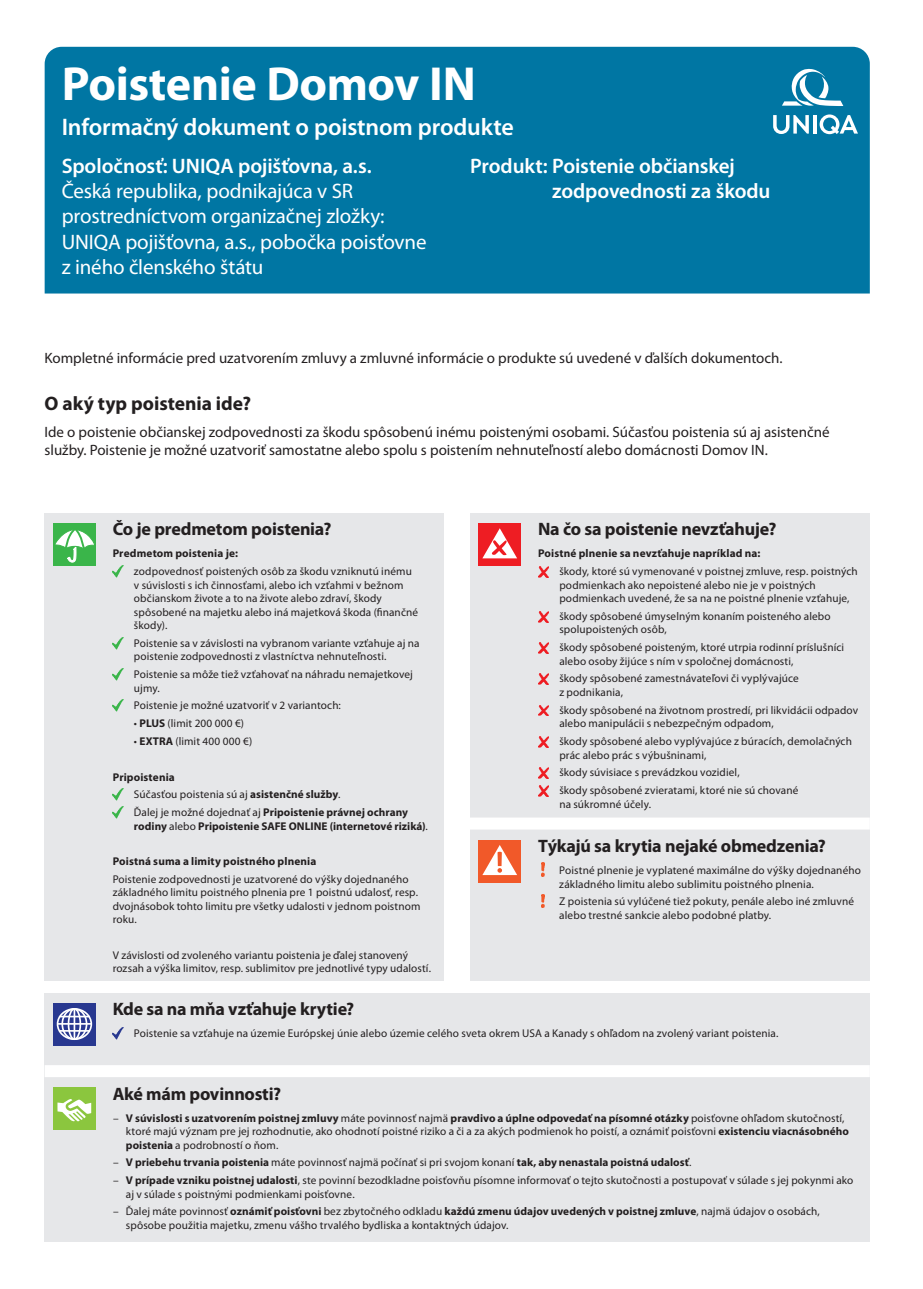
<style>
.page{position:relative;width:923px;height:1289px;background:#fff}
.page>*{position:absolute;margin:0;border:0;box-sizing:border-box;transform-origin:0 0}
.t1{font:700 48px "Myriad Pro";letter-spacing:-.01em;color:#fff}
.t2{font:600 24px "Myriad Pro";letter-spacing:-.005em;color:#fff}
.t3{font:21px/25.2px "Myriad Pro";letter-spacing:-.01em;color:#fff}
.t4{font:600 21px/25.2px "Myriad Pro";letter-spacing:-.005em;color:#fff}
.t5{font:700 19.5px "Myriad Pro";color:#231f20}
.t6{font:700 18px "Myriad Pro";letter-spacing:-.01em;color:#231f20}
.t7{font:15px/18px "Myriad Pro";color:#231f20}
.t8{font:11.25px/13.5px "Myriad Pro";letter-spacing:.01em;color:#231f20}
.t9{font:700 11.25px/17.7px "Myriad Pro";letter-spacing:.01em;color:#231f20}
.s1{font-weight:700}
.s2{font-weight:400}
</style>
<div class="page">
<div style="left:45px;top:47px;width:825px;height:246px;background:#0076a3"></div>
<div style="left:45px;top:513px;width:825px;height:468px;background:#e6e7e9"></div>
<svg style="left:113px;top:565px;width:10px;height:12px"></svg>
<svg style="left:113px;top:637px;width:10px;height:12px"></svg>
<svg style="left:113px;top:668px;width:10px;height:12px"></svg>
<svg style="left:113px;top:699px;width:10px;height:12px"></svg>
<svg style="left:113px;top:788px;width:10px;height:12px"></svg>
<svg style="left:113px;top:806px;width:10px;height:12px"></svg>
<div style="left:470px;top:817px;width:400px;height:12px;background:#fff"></div>
<svg style="left:538px;top:566px;width:11px;height:11px"></svg>
<svg style="left:538px;top:611px;width:11px;height:11px"></svg>
<svg style="left:538px;top:642px;width:11px;height:11px"></svg>
<svg style="left:538px;top:674px;width:11px;height:10px"></svg>
<svg style="left:538px;top:705px;width:11px;height:11px"></svg>
<svg style="left:538px;top:736px;width:11px;height:11px"></svg>
<svg style="left:538px;top:767px;width:11px;height:11px"></svg>
<svg style="left:538px;top:785px;width:11px;height:11px"></svg>
<svg style="left:541px;top:863px;width:3px;height:13px"></svg>
<svg style="left:541px;top:894px;width:3px;height:13px"></svg>
<div style="left:53px;top:523px;width:43px;height:43px;background:#3ab54a"></div>
<svg style="left:55px;top:530px;width:39px;height:32px"></svg>
<div style="left:478px;top:523px;width:43px;height:43px;background:#ee1d23"></div>
<svg style="left:482px;top:528px;width:35px;height:30px"></svg>
<div style="left:478px;top:840px;width:43px;height:42px;background:#f15929"></div>
<svg style="left:482px;top:845px;width:35px;height:30px"></svg>
<div style="left:444px;top:422px;width:26px;height:854px;background:#fff"></div>
<div style="left:45px;top:993px;width:825px;height:249px;background:#e6e7e9"></div>
<div style="left:45px;top:1065px;width:825px;height:12px;background:#fff"></div>
<svg style="left:113px;top:1027px;width:10px;height:12px"></svg>
<svg style="left:53px;top:1003px;width:43px;height:42px"></svg>
<div style="left:57px;top:1008px;width:35px;height:31px;border:2px solid #fff;border-radius:50%"></div>
<div style="left:61px;top:1008px;width:26px;height:31px;border:2px solid #fff;border-radius:50%"></div>
<div style="left:68px;top:1008px;width:13px;height:31px;border:2px solid #fff;border-radius:50%"></div>
<hr style="left:74px;top:1008px;width:1px;height:32px;background:#fff">
<hr style="left:60px;top:1015px;width:30px;height:2px;background:#fff">
<hr style="left:60px;top:1030px;width:30px;height:1px;background:#fff">
<hr style="left:58px;top:1023px;width:33px;height:1px;background:#fff">
<div style="left:53px;top:1087px;width:43px;height:42px;background:#8bc63e"></div>
<svg style="left:57px;top:1099px;width:35px;height:22px"></svg>
<svg style="left:773px;top:115px;width:36px;height:19px"></svg>
<hr style="left:813px;top:115px;width:3px;height:19px;background:#fff">
<svg style="left:819px;top:114px;width:39px;height:20px"></svg>
<svg style="left:782px;top:68px;width:61px;height:38px"></svg>
<h1 class="t1" style="left:62px;top:55px;width:416px">Poistenie Domov IN</h1>
<h2 class="t2" style="left:62px;top:113px;width:454px">Informačný dokument o poistnom produkte</h2>
<h3 class="t4" style="left:62px;top:153px;width:312px">Spoločnosť: UNIQA pojišťovna, a.s.</h3>
<h3 class="t3" style="left:62px;top:180px;width:366px">Česká republika, podnikajúca v SR prostredníctvom organizačnej zložky:<br>UNIQA pojišťovna, a.s., pobočka poisťovne z iného členského štátu</h3>
<h3 class="t4" style="left:552px;top:153px;width:220px;text-indent:-82px">Produkt: Poistenie občianskej zodpovednosti za škodu</h3>
<h3 class="t7" style="left:45px;top:350px;width:739px">Kompletné informácie pred uzatvorením zmluvy a zmluvné informácie o produkte sú uvedené v ďalších dokumentoch.</h3>
<h3 class="t5" style="left:45px;top:392px;width:208px">O aký typ poistenia ide?</h3>
<p class="t7" style="left:45px;top:424px;width:786px">Ide o poistenie občianskej zodpovednosti za škodu spôsobenú inému poistenými osobami. Súčasťou poistenia sú aj asistenčné služby. Poistenie je možné uzatvoriť samostatne alebo spolu s poistením nehnuteľností alebo domácnosti Domov IN.</p>
<h3 class="t6" style="left:113px;top:518px;width:220px">Čo je predmetom poistenia?</h3>
<p class="t9" style="left:113px;top:544px;width:127px">Predmetom poistenia je:</p>
<p class="t8" style="left:134px;top:565px;width:286px">zodpovednosť poistených osôb za škodu vzniknutú inému v súvislosti s ich činnosťami, alebo ich vzťahmi v bežnom občianskom živote a to na živote alebo zdraví, škody spôsobené na majetku alebo iná majetková škoda (finančné škody).</p>
<p class="t8" style="left:134px;top:637px;width:287px">Poistenie sa v závislosti na vybranom variante vzťahuje aj na poistenie zodpovednosti z vlastníctva nehnuteľnosti.</p>
<p class="t8" style="left:134px;top:668px;width:280px">Poistenie sa môže tiež vzťahovať na náhradu nemajetkovej ujmy.</p>
<p class="t8" style="left:134px;top:699px;width:208px">Poistenie je možné uzatvoriť v 2 variantoch:</p>
<p class="t8" style="left:134px;top:717px;width:112px">• <span class="s1">PLUS</span> (limit 200 000 €)</p>
<p class="t8" style="left:134px;top:735px;width:120px">• <span class="s1">EXTRA</span> (limit 400 000 €)</p>
<p class="t9" style="left:134px;top:767px;width:275px;text-indent:-21px">Pripoistenia<br><span class="s2">Súčasťou poistenia sú aj</span> asistenčné služby<span class="s2">.<br>Ďalej je možné dojednať aj</span> Pripoistenie právnej ochrany</p>
<p class="t9" style="left:134px;top:816px;width:295px">rodiny <span class="s2">alebo</span> Pripoistenie SAFE ONLINE (internetové riziká)<span class="s2">.</span></p>
<p class="t9" style="left:113px;top:852px;width:205px">Poistná suma a limity poistného plnenia</p>
<p class="t8" style="left:113px;top:873px;width:309px">Poistenie zodpovednosti je uzatvorené do výšky dojednaného základného limitu poistného plnenia pre 1 poistnú udalosť, resp. dvojnásobok tohto limitu pre všetky udalosti v jednom poistnom roku.</p>
<p class="t8" style="left:113px;top:949px;width:320px">V závislosti od zvoleného variantu poistenia je ďalej stanovený rozsah a výška limitov, resp. sublimitov pre jednotlivé typy udalostí.</p>
<h3 class="t6" style="left:538px;top:518px;width:240px">Na čo sa poistenie nevzťahuje?</h3>
<p class="t9" style="left:538px;top:544px;width:224px">Poistné plnenie sa nevzťahuje napríklad na:</p>
<p class="t8" style="left:559px;top:565px;width:300px">škody, ktoré sú vymenované v poistnej zmluve, resp. poistných podmienkach ako nepoistené alebo nie je v poistných podmienkach uvedené, že sa na ne poistné plnenie vzťahuje,</p>
<p class="t8" style="left:559px;top:610px;width:273px">škody spôsobené úmyselným konaním poisteného alebo spolupoistených osôb,</p>
<p class="t8" style="left:559px;top:641px;width:286px">škody spôsobené poisteným, ktoré utrpia rodinní príslušníci alebo osoby žijúce s ním v spoločnej domácnosti,</p>
<p class="t8" style="left:559px;top:672px;width:241px">škody spôsobené zamestnávateľovi či vyplývajúce z podnikania,</p>
<p class="t8" style="left:559px;top:704px;width:300px">škody spôsobené na životnom prostredí, pri likvidácii odpadov alebo manipulácii s nebezpečným odpadom,</p>
<p class="t8" style="left:559px;top:735px;width:294px">škody spôsobené alebo vyplývajúce z búracích, demolačných prác alebo prác s výbušninami,</p>
<p class="t8" style="left:559px;top:764px;width:241px;line-height:17.7px">škody súvisiace s prevádzkou vozidiel,<br>škody spôsobené zvieratami, ktoré nie sú chované</p>
<p class="t8" style="left:559px;top:798px;width:93px">na súkromné účely.</p>
<h3 class="t6" style="left:538px;top:835px;width:289px">Týkajú sa krytia nejaké obmedzenia?</h3>
<p class="t8" style="left:559px;top:864px;width:303px">Poistné plnenie je vyplatené maximálne do výšky dojednaného základného limitu alebo sublimitu poistného plnenia.</p>
<p class="t8" style="left:559px;top:895px;width:296px">Z poistenia sú vylúčené tiež pokuty, penále alebo iné zmluvné alebo trestné sankcie alebo podobné platby.</p>
<h3 class="t6" style="left:113px;top:998px;width:243px">Kde sa na mňa vzťahuje krytie?</h3>
<p class="t8" style="left:134px;top:1027px;width:646px">Poistenie sa vzťahuje na územie Európskej únie alebo územie celého sveta okrem USA a Kanady s ohľadom na zvolený variant poistenia.</p>
<h3 class="t6" style="left:113px;top:1082px;width:170px">Aké mám povinnosti?</h3>
<p class="t8" style="left:126px;top:1111px;width:724px;text-indent:-13px">– <span class="s1">V súvislosti s uzatvorením poistnej zmluvy</span> máte povinnosť najmä <span class="s1">pravdivo a úplne odpovedať na písomné otázky</span> poisťovne ohľadom skutočností, ktoré majú význam pre jej rozhodnutie, ako ohodnotí poistné riziko a či a za akých podmienok ho poistí, a oznámiť poisťovni <span class="s1">existenciu viacnásobného poistenia</span> a podrobností o ňom.</p>
<p class="t9" style="left:113px;top:1153px;width:580px"><span class="s2">–</span> V priebehu trvania poistenia <span class="s2">máte povinnosť najmä počínať si pri svojom konaní</span> tak, aby nenastala poistná udalosť<span class="s2">.</span></p>
<p class="t8" style="left:126px;top:1174px;width:729px;text-indent:-13px">– <span class="s1">V prípade vzniku poistnej udalosti</span>, ste povinní bezodkladne poisťovňu písomne informovať o tejto skutočnosti a postupovať v súlade s jej pokynmi ako aj v súlade s poistnými podmienkami poisťovne.</p>
<p class="t8" style="left:126px;top:1205px;width:695px;text-indent:-13px">– Ďalej máte povinnosť <span class="s1">oznámiť poisťovni</span> bez zbytočného odkladu <span class="s1">každú zmenu údajov uvedených v poistnej zmluve</span>, najmä údajov o osobách, spôsobe použitia majetku, zmenu vášho trvalého bydliska a kontaktných údajov.</p>
</div>
